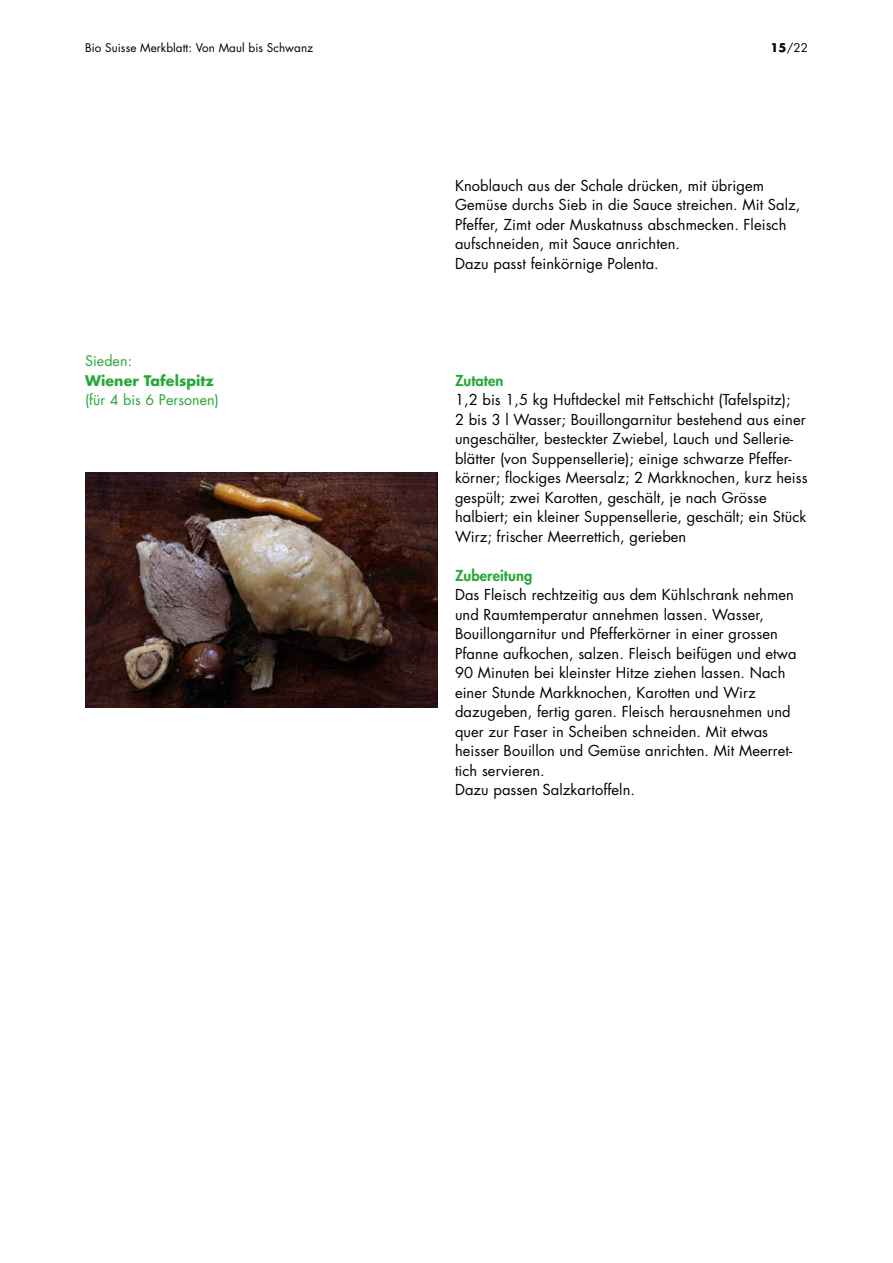
<style>
.page{position:relative;width:893px;height:1263px;background:#fff}
.page>*{position:absolute;margin:0;border:0;box-sizing:border-box;transform-origin:0 0}
.t1{font:14.7px/19.5px "Futura Std";letter-spacing:.005em;color:#000}
.t2{font:800 14.7px "Futura Std";letter-spacing:.005em;color:#27a737}
.t3{font:14.25px "Futura Std";letter-spacing:.005em;color:#27a737}
.t4{font:700 14.25px "Futura Std";letter-spacing:.005em;color:#27a737}
.t5{font:11.7px "Futura Std";letter-spacing:.005em;color:#000}
.s1{font-weight:700}
</style>
<div class="page">
<img style="left:85px;top:472px;width:353px;height:236px">
<p class="t5" style="left:85px;top:40px;width:230px">Bio Suisse Merkblatt: Von Maul bis Schwanz</p>
<p class="t5" style="left:770px;top:40px;width:39px"><span class="s1">15</span>/22</p>
<p class="t3" style="left:85px;top:352px;width:49px">Sieden:</p>
<p class="t4" style="left:85px;top:371px;width:130px">Wiener Tafelspitz</p>
<p class="t3" style="left:85px;top:391px;width:135px">(für 4 bis 6 Personen)</p>
<p class="t1" style="left:455px;top:176px;width:347px">Knoblauch aus der Schale drücken, mit übrigem Gemüse durchs Sieb in die Sauce streichen. Mit Salz, Pfeffer, Zimt oder Muskatnuss abschmecken. Fleisch aufschneiden, mit Sauce anrichten.<br>Dazu passt feinkörnige Polenta.</p>
<p class="t2" style="left:455px;top:371px;width:50px">Zutaten</p>
<p class="t1" style="left:455px;top:390px;width:354px">1,2 bis 1,5 kg Huftdeckel mit Fettschicht (Tafelspitz);<br>2 bis 3 l Wasser; Bouillongarnitur bestehend aus einer ungeschälter, besteckter Zwiebel, Lauch und Sellerie&shy;blätter (von Suppensellerie); einige schwarze Pfeffer&shy;körner; flockiges Meersalz; 2 Markknochen, kurz heiss gespült; zwei Karotten, geschält, je nach Grösse halbiert; ein kleiner Suppensellerie, geschält; ein Stück Wirz; frischer Meerrettich, gerieben</p>
<p class="t2" style="left:455px;top:566px;width:79px">Zubereitung</p>
<p class="t1" style="left:455px;top:585px;width:343px">Das Fleisch rechtzeitig aus dem Kühlschrank nehmen und Raumtemperatur annehmen lassen. Wasser, Bouillongarnitur und Pfefferkörner in einer grossen Pfanne aufkochen, salzen. Fleisch beifügen und etwa 90 Minuten bei kleinster Hitze ziehen lassen. Nach einer Stunde Markknochen, Karotten und Wirz dazugeben, fertig garen. Fleisch herausnehmen und quer zur Faser in Scheiben schneiden. Mit etwas heisser Bouillon und Gemüse anrichten. Mit Meerret&shy;tich servieren.<br>Dazu passen Salzkartoffeln.</p>
</div>
